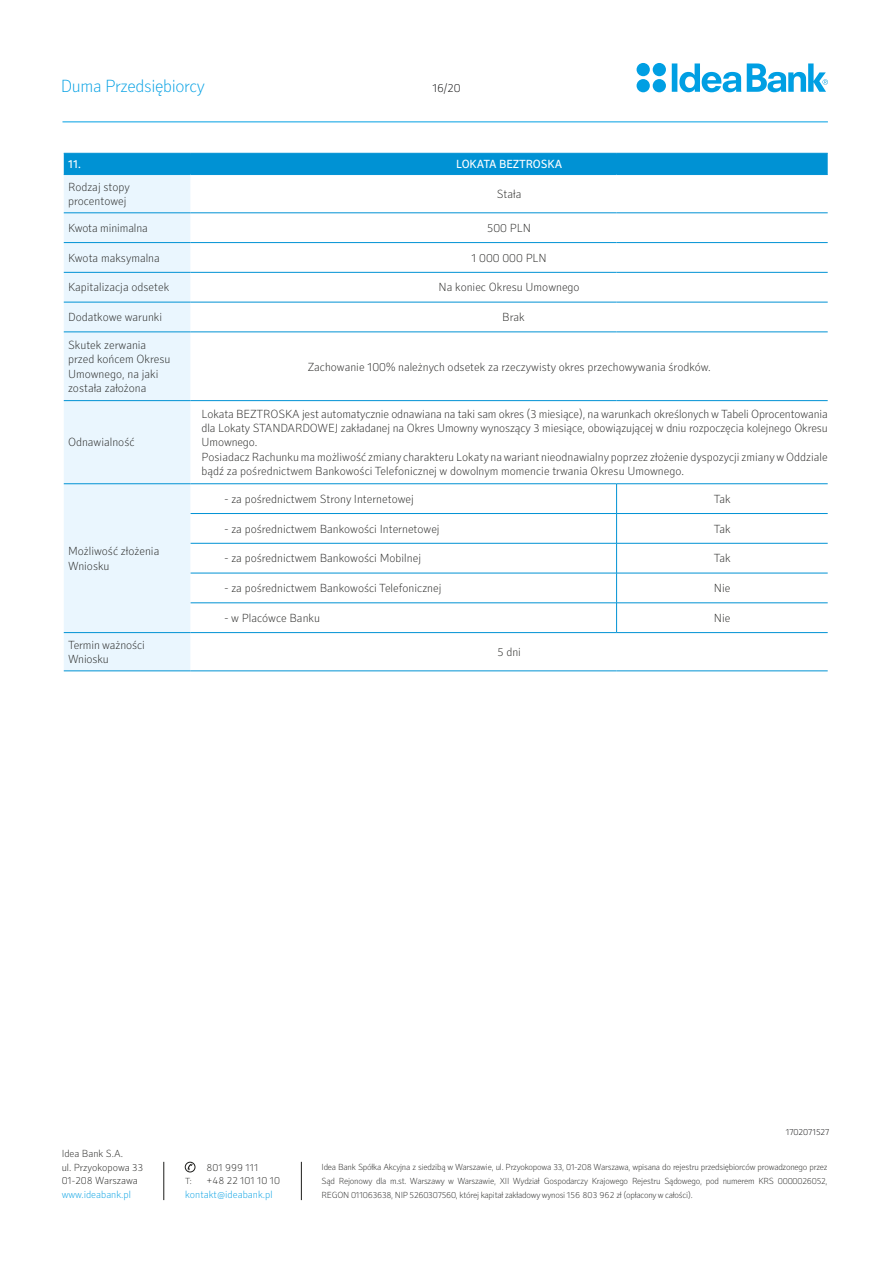
<style>
.page{position:relative;width:893px;height:1263px;background:#fff}
.page>*{position:absolute;margin:0;border:0;box-sizing:border-box;transform-origin:0 0}
.t1{font:100 18px "Secca";letter-spacing:-.02em;color:#009fe3}
.t2{font:100 12px/14.4px "Secca";color:#1d1d1b}
.t3{font:12px "Secca";letter-spacing:-.01em;color:#fff}
.t4{font:100 12px "Secca";color:#020203}
.t5{font:100 10.5px/13.5px "Secca";color:#1d1d1b}
.t6{font:100 10.5px "Secca";color:#009fe3}
.t7{font:100 9px/13.8px "Secca";letter-spacing:-.025em;color:#1d1d1b;text-align:justify}
.t8{font:100 9px "Secca";letter-spacing:-.01em;color:#020203}
</style>
<div class="page">
<svg style="left:637px;top:63px;width:29px;height:29px"></svg>
<svg style="left:747px;top:63px;width:81px;height:29px"></svg>
<svg style="left:672px;top:63px;width:69px;height:29px"></svg>
<hr style="left:164px;top:1162px;width:1px;height:38px;background:#1d1d1b">
<hr style="left:301px;top:1162px;width:1px;height:38px;background:#1d1d1b">
<svg style="left:187px;top:1164px;width:6px;height:6px"></svg>
<div style="left:185px;top:1162px;width:10px;height:10px;border:1px solid #1d1d1b;border-radius:50%"></div>
<hr style="left:62px;top:122px;width:766px;height:1px;background:#009fe3">
<div style="left:64px;top:154px;width:764px;height:20px;background:#0092d4"></div>
<div style="left:64px;top:175px;width:127px;height:496px;background:#eaf6fe"></div>
<svg style="left:191px;top:212px;width:637px;height:459px"></svg>
<hr style="left:64px;top:213px;width:127px;height:1px;background:#0092d4">
<hr style="left:64px;top:242px;width:127px;height:1px;background:#0092d4">
<hr style="left:64px;top:272px;width:127px;height:1px;background:#0092d4">
<hr style="left:64px;top:302px;width:127px;height:1px;background:#0092d4">
<hr style="left:64px;top:332px;width:127px;height:1px;background:#0092d4">
<hr style="left:64px;top:400px;width:127px;height:1px;background:#0092d4">
<hr style="left:64px;top:483px;width:127px;height:1px;background:#0092d4">
<hr style="left:64px;top:632px;width:127px;height:1px;background:#0092d4">
<hr style="left:191px;top:513px;width:426px;height:1px;background:#0092d4">
<hr style="left:191px;top:543px;width:426px;height:1px;background:#0092d4">
<hr style="left:191px;top:573px;width:426px;height:1px;background:#0092d4">
<hr style="left:191px;top:602px;width:426px;height:1px;background:#0092d4">
<hr style="left:64px;top:671px;width:127px;height:1px;background:#0092d4">
<hr style="left:64px;top:153px;width:127px;height:1px;background:#0092d4">
<hr style="left:64px;top:174px;width:127px;height:1px;background:#0092d4">
<hr style="left:191px;top:153px;width:426px;height:1px;background:#0092d4">
<hr style="left:617px;top:153px;width:211px;height:1px;background:#0092d4">
<hr style="left:191px;top:174px;width:426px;height:1px;background:#0092d4">
<hr style="left:617px;top:174px;width:211px;height:1px;background:#0092d4">
<hr style="left:191px;top:213px;width:426px;height:1px;background:#0092d4">
<hr style="left:617px;top:213px;width:211px;height:1px;background:#0092d4">
<hr style="left:191px;top:242px;width:426px;height:1px;background:#0092d4">
<hr style="left:617px;top:242px;width:211px;height:1px;background:#0092d4">
<hr style="left:191px;top:272px;width:426px;height:1px;background:#0092d4">
<hr style="left:617px;top:272px;width:211px;height:1px;background:#0092d4">
<hr style="left:191px;top:302px;width:426px;height:1px;background:#0092d4">
<hr style="left:617px;top:302px;width:211px;height:1px;background:#0092d4">
<hr style="left:191px;top:332px;width:426px;height:1px;background:#0092d4">
<hr style="left:617px;top:332px;width:211px;height:1px;background:#0092d4">
<hr style="left:191px;top:400px;width:426px;height:1px;background:#0092d4">
<hr style="left:617px;top:400px;width:211px;height:1px;background:#0092d4">
<hr style="left:191px;top:483px;width:426px;height:1px;background:#0092d4">
<hr style="left:617px;top:483px;width:211px;height:1px;background:#0092d4">
<hr style="left:617px;top:513px;width:211px;height:1px;background:#0092d4">
<svg style="left:616px;top:484px;width:1px;height:59px"></svg>
<hr style="left:617px;top:543px;width:211px;height:1px;background:#0092d4">
<hr style="left:616px;top:543px;width:1px;height:30px;background:#0092d4">
<hr style="left:617px;top:573px;width:211px;height:1px;background:#0092d4">
<hr style="left:616px;top:573px;width:1px;height:30px;background:#0092d4">
<hr style="left:617px;top:602px;width:211px;height:1px;background:#0092d4">
<svg style="left:616px;top:603px;width:1px;height:29px"></svg>
<hr style="left:191px;top:632px;width:426px;height:1px;background:#0092d4">
<hr style="left:617px;top:632px;width:211px;height:1px;background:#0092d4">
<hr style="left:191px;top:671px;width:426px;height:1px;background:#0092d4">
<hr style="left:617px;top:671px;width:211px;height:1px;background:#0092d4">
<h1 class="t1" style="left:61px;top:75px;width:146px">Duma Przedsiębiorcy</h1>
<p class="t4" style="left:432px;top:81px;width:30px">16/20</p>
<p class="t3" style="left:68px;top:157px;width:14px">11.</p>
<p class="t3" style="left:456px;top:157px;width:107px">LOKATA BEZTROSKA</p>
<p class="t2" style="left:68px;top:180px;width:63px">Rodzaj stopy procentowej</p>
<p class="t2" style="left:497px;top:187px;width:26px">Stała</p>
<p class="t2" style="left:68px;top:221px;width:81px">Kwota minimalna</p>
<p class="t2" style="left:487px;top:221px;width:45px">500 PLN</p>
<p class="t2" style="left:68px;top:251px;width:93px">Kwota maksymalna</p>
<p class="t2" style="left:471px;top:251px;width:77px">1 000 000 PLN</p>
<p class="t2" style="left:68px;top:281px;width:103px">Kapitalizacja odsetek</p>
<p class="t2" style="left:439px;top:281px;width:143px">Na koniec Okresu Umownego</p>
<p class="t2" style="left:68px;top:310px;width:96px">Dodatkowe warunki</p>
<p class="t2" style="left:502px;top:310px;width:24px">Brak</p>
<p class="t2" style="left:68px;top:338px;width:104px">Skutek zerwania przed końcem Okresu<br>Umownego, na jaki została założona</p>
<p class="t2" style="left:308px;top:360px;width:404px">Zachowanie 100% należnych odsetek za rzeczywisty okres przechowywania środków.</p>
<p class="t2" style="left:68px;top:436px;width:68px">Odnawialność</p>
<p class="t2" style="left:68px;top:544px;width:93px">Możliwość złożenia<br>Wniosku</p>
<p class="t2" style="left:202px;top:407px;width:628px">Lokata BEZTROSKA jest automatycznie odnawiana na taki sam okres (3 miesiące), na warunkach określonych w Tabeli Oprocentowania dla Lokaty STANDARDOWEJ zakładanej na Okres Umowny wynoszący 3 miesiące, obowiązującej w dniu rozpoczęcia kolejnego Okresu Umownego.<br>Posiadacz Rachunku ma możliwość zmiany charakteru Lokaty na wariant nieodnawialny poprzez złożenie dyspozycji zmiany w Oddziale bądź za pośrednictwem Bankowości Telefonicznej w dowolnym momencie trwania Okresu Umownego.</p>
<p class="t2" style="left:225px;top:492px;width:191px">- za pośrednictwem Strony Internetowej</p>
<p class="t2" style="left:714px;top:492px;width:18px">Tak</p>
<p class="t2" style="left:225px;top:522px;width:217px">- za pośrednictwem Bankowości Internetowej</p>
<p class="t2" style="left:714px;top:522px;width:18px">Tak</p>
<p class="t2" style="left:225px;top:552px;width:198px">- za pośrednictwem Bankowości Mobilnej</p>
<p class="t2" style="left:714px;top:552px;width:18px">Tak</p>
<p class="t2" style="left:225px;top:581px;width:218px">- za pośrednictwem Bankowości Telefonicznej</p>
<p class="t2" style="left:714px;top:581px;width:18px">Nie</p>
<p class="t2" style="left:225px;top:611px;width:97px">- w Placówce Banku</p>
<p class="t2" style="left:714px;top:611px;width:18px">Nie</p>
<p class="t2" style="left:68px;top:638px;width:78px">Termin ważności<br>Wniosku</p>
<p class="t2" style="left:497px;top:645px;width:25px">5 dni</p>
<p class="t8" style="left:786px;top:1127px;width:45px">1702071527</p>
<p class="t5" style="left:62px;top:1147px;width:83px">Idea Bank S.A.<br>ul. Przyokopowa 33<br>01-208 Warszawa</p>
<p class="t6" style="left:62px;top:1188px;width:71px">www.ideabank.pl</p>
<p class="t5" style="left:206px;top:1161px;width:54px">801 999 111</p>
<p class="t7" style="left:185px;top:1174px;width:8px">T:</p>
<p class="t5" style="left:206px;top:1174px;width:75px">+48 22 101 10 10</p>
<p class="t6" style="left:185px;top:1188px;width:89px">kontakt@ideabank.pl</p>
<p class="t7" style="left:322px;top:1161px;width:507px">Idea Bank Spółka Akcyjna z siedzibą w Warszawie, ul. Przyokopowa 33, 01-208 Warszawa, wpisana do rejestru przedsiębiorców prowadzonego przez Sąd Rejonowy dla m.st. Warszawy w Warszawie, XII Wydział Gospodarczy Krajowego Rejestru Sądowego, pod numerem KRS 0000026052, REGON 011063638, NIP 5260307560, której kapitał zakładowy wynosi 156 803 962 zł (opłacony w całości).</p>
</div>
